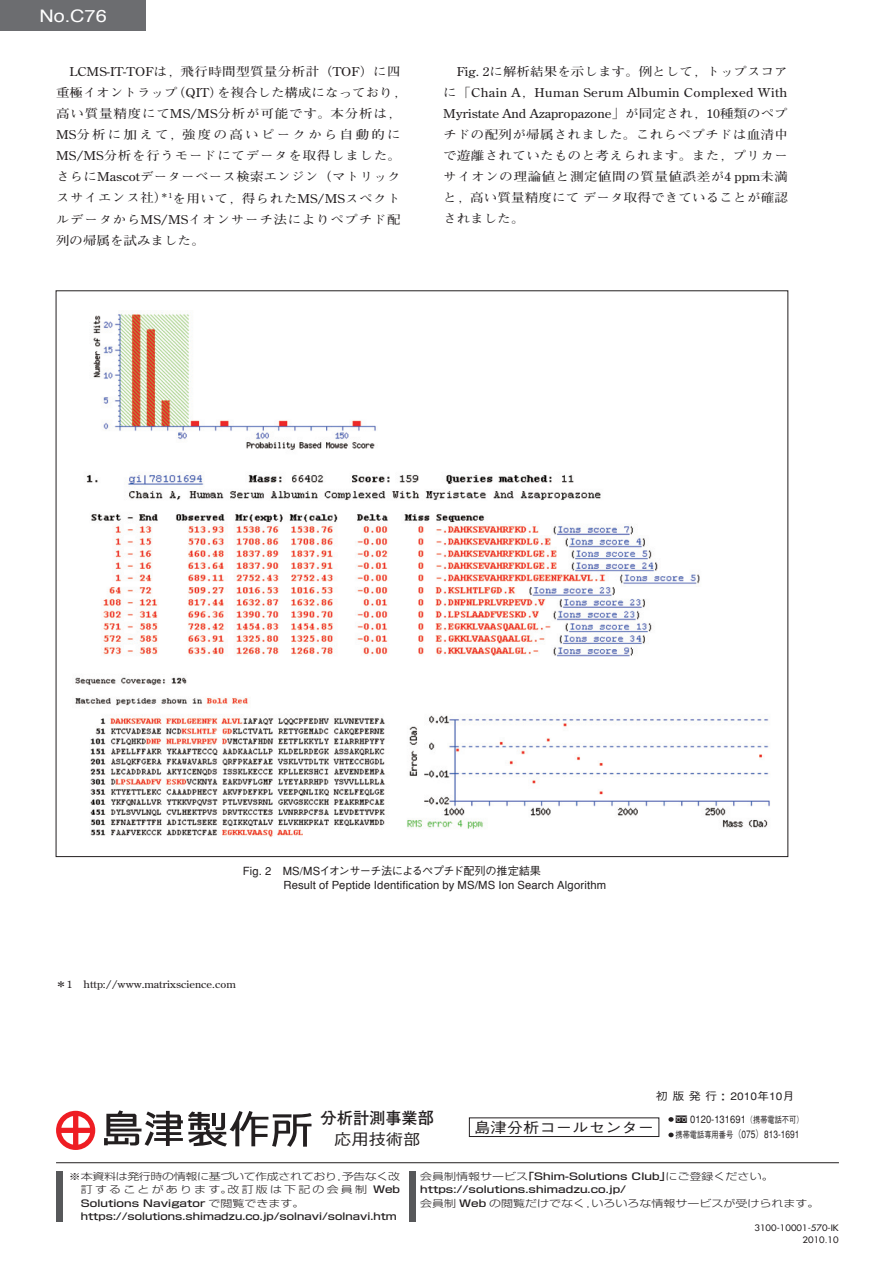
<style>
.page{position:relative;width:895px;height:1265px;background:#fff}
.page>*{position:absolute;margin:0;border:0;box-sizing:border-box;transform-origin:0 0}
.t1{font:17.25px "Helvetica";color:#fff;scale:1.15 1}
.t2{font:16.2px "Futo Go B101 Bold 83 pv RKSJ H";color:#231f20}
.t3{font:15.6px "Gothic BBB Medium 83 pv RKSJ H";color:#231f20;scale:1.11 1}
.t4{font:14.7px "Gothic BBB Medium 83 pv RKSJ H";color:#231f20;scale:1.11 1}
.t5{font:12.15px/21px "Futo Min A101 Bold 83 pv RKSJ H";letter-spacing:.02em;color:#231f20;text-align:justify;scale:1.11 1}
.t6{font:11.25px "Helvetica";letter-spacing:.015em;color:#231f20}
.t7{font:11.25px "Gothic BBB Medium 83 pv RKSJ H";letter-spacing:-.035em;color:#231f20}
.t8{font:10.8px "Gothic BBB Medium 83 pv RKSJ H";color:#231f20;scale:1.11 1}
.t9{font:10.5px "Gothic BBB Medium 83 pv RKSJ H";color:#231f20;scale:.8 1}
.t10{font:10.5px "Gothic BBB Medium 83 pv RKSJ H";color:#231f20;scale:.9 1}
.t11{font:10.2px "Futo Min A101 Bold 83 pv RKSJ H";color:#231f20;scale:1.11 1}
.t12{font:9.6px/13.5px "Shin Go Medium 83 pv RKSJ H";color:#231f20;scale:1.25 1}
.t13{font:9.6px/13.5px "Shin Go Light 83 pv RKSJ H";letter-spacing:-.03em;color:#231f20;text-align:right;scale:1.25 1}
.t14{font:9.6px "Shin Go Light 83 pv RKSJ H";color:#231f20;scale:1.25 1}
.t15{font:8.7px/12px "Futura";color:#231f20;text-align:right;scale:1.11 1}
.s1{font-size:9px}
.s2{font-family:"Shin Go Light 83 pv RKSJ H"}
.s3{font-family:"Shin Go Medium 83 pv RKSJ H"}
</style>
<div class="page">
<div style="left:0;top:0;width:145px;height:31px;background:#6c6d70"></div>
<hr style="left:56px;top:1162px;width:782px;height:1px;background:#231f20">
<svg style="left:104px;top:1110px;width:207px;height:36px"></svg>
<svg style="left:56px;top:1110px;width:39px;height:39px"></svg>
<svg style="left:668px;top:1132px;width:5px;height:5px"></svg>
<div style="left:56px;top:1171px;width:6px;height:50px;background:#57585a"></div>
<div style="left:409px;top:1171px;width:7px;height:50px;background:#57585a"></div>
<img style="left:75px;top:312px;width:695px;height:525px">
<svg style="left:668px;top:1117px;width:6px;height:5px"></svg>
<h1 class="t1" style="left:39px;top:8px;width:60px">No.C76</h1>
<p class="t5" style="left:56px;top:63px;width:317px;text-align:left;text-indent:14px">LCMS-IT-TOFは，飛行時間型質量分析計（TOF）に四重極イオントラップ（QIT）を複合した構成になっており，高い質量精度にてMS/MS分析が可能です。本分析は，<br>MS分析に加えて，強度の高いピークから自動的に<br>MS/MS分析を行うモードにてデータを取得しました。さらにMascotデーターベース検索エンジン（マトリックスサイエンス社）<sup>＊1</sup>を用いて，得られたMS/MSスペクトルデータからMS/MSイオンサーチ法によりペプチド配列の帰属を試みました。</p>
<p class="t5" style="left:443px;top:63px;width:312px;text-indent:14px">Fig. 2に解析結果を示します。例として，トップスコアに「Chain A，Human Serum Albumin Complexed With Myristate And Azapropazone」が同定され，10種類のペプチドの配列が帰属されました。これらペプチドは血清中で遊離されていたものと考えられます。また，プリカーサイオンの理論値と測定値間の質量値誤差が4 ppm未満と，高い質量精度にて データ取得できていることが確認されました。</p>
<p class="t7" style="left:243px;top:866px;width:300px">Fig. 2　MS/MSイオンサーチ法によるペプチド配列の推定結果</p>
<p class="t6" style="left:283px;top:880px;width:324px">Result of Peptide Identification by MS/MS Ion Search Algorithm</p>
<p class="t11" style="left:55px;top:980px;width:164px">＊1　http://www.matrixscience.com</p>
<p class="t8" style="left:655px;top:1092px;width:126px">初版発行：2010年10月</p>
<h2 class="t2" style="left:320px;top:1111px;width:115px">分析計測事業部</h2>
<p class="t3" style="left:334px;top:1133px;width:79px">応用技術部</p>
<p class="t10" style="left:690px;top:1114px;width:127px">0120-131691<span class="s1">（携帯電話不可）</span></p>
<p class="t4" style="left:474px;top:1121px;width:164px">島津分析コールセンター</p>
<p class="t9" style="left:675px;top:1130px;width:156px"><span class="s1">携帯電話専用番号</span>（075）813-1691</p>
<p class="t12" style="left:420px;top:1170px;width:284px"><span class="s2">会員制情報サービス</span>「Shim-Solutions Club」<span class="s2">にご登録ください。</span>https://solutions.shimadzu.co.jp/</p>
<p class="t14" style="left:420px;top:1199px;width:321px">会員制 <span class="s3">Web</span> の閲覧だけでなく，いろいろな情報サービスが受けられます。</p>
<p class="t13" style="left:69px;top:1170px;width:266px">※本資料は発行時の情報に基づいて作成されており，予告なく改訂することがあります。改訂版は下記の会員制 <span class="s3">Web</span></p>
<p class="t12" style="left:81px;top:1197px;width:254px">Solutions Navigator <span class="s2">で閲覧できます。</span>https://solutions.shimadzu.co.jp/solnavi/solnavi.htm</p>
<p class="t15" style="left:754px;top:1222px;width:77px">3100-10001-570-IK<br>2010.10</p>
</div>
